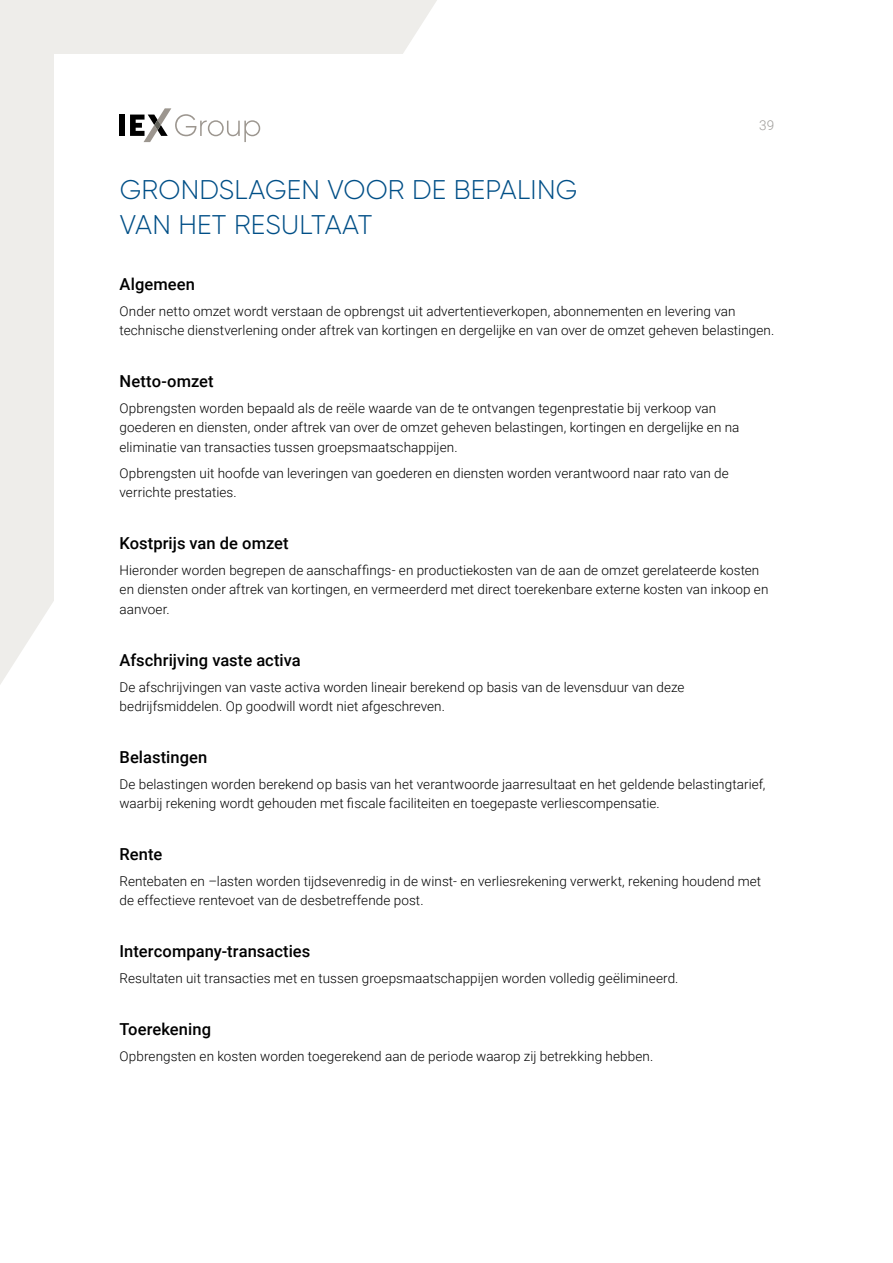
<style>
.page{position:relative;width:893px;height:1263px;background:#fff}
.page>*{position:absolute;margin:0;border:0;box-sizing:border-box;transform-origin:0 0}
.t1{font:300 27px/34.5px "Gilroy";letter-spacing:.01em;color:#004f87}
.t2{font:500 16.5px "Roboto";letter-spacing:.005em;color:#000}
.t3{font:300 13.5px/19.5px "Roboto";letter-spacing:.005em;color:#000}
.t4{font:300 13.5px "Roboto";color:#9e9c99}
</style>
<div class="page">
<svg style="left:0;top:0;width:437px;height:685px"></svg>
<div style="left:120px;top:115px;width:5px;height:21px;background:#000"></div>
<svg style="left:129px;top:108px;width:131px;height:34px"></svg>
<h1 class="t1" style="left:120px;top:172px;width:459px">GRONDSLAGEN VOOR DE BEPALING<br>VAN HET RESULTAAT</h1>
<p class="t4" style="left:759px;top:116px;width:16px">39</p>
<p class="t2" style="left:120px;top:272px;width:77px">Algemeen</p>
<p class="t3" style="left:120px;top:301px;width:656px">Onder netto omzet wordt verstaan de opbrengst uit advertentieverkopen, abonnementen en levering van technische dienstverlening onder aftrek van kortingen en dergelijke en van over de omzet geheven belastingen.</p>
<p class="t2" style="left:120px;top:369px;width:96px">Netto-omzet</p>
<p class="t3" style="left:120px;top:398px;width:621px">Opbrengsten worden bepaald als de reële waarde van de te ontvangen tegenprestatie bij verkoop van goederen en diensten, onder aftrek van over de omzet geheven belastingen, kortingen en dergelijke en na eliminatie van transacties tussen groepsmaatschappijen.</p>
<p class="t3" style="left:120px;top:463px;width:611px">Opbrengsten uit hoofde van leveringen van goederen en diensten worden verantwoord naar rato van de verrichte prestaties.</p>
<p class="t2" style="left:120px;top:531px;width:171px">Kostprijs van de omzet</p>
<p class="t3" style="left:120px;top:560px;width:650px">Hieronder worden begrepen de aanschaffings- en productiekosten van de aan de omzet gerelateerde kosten en diensten onder aftrek van kortingen, en vermeerderd met direct toerekenbare externe kosten van inkoop en aanvoer.</p>
<p class="t2" style="left:120px;top:648px;width:183px">Afschrijving vaste activa</p>
<p class="t3" style="left:120px;top:676px;width:566px">De afschrijvingen van vaste activa worden lineair berekend op basis van de levensduur van deze bedrijfsmiddelen. Op goodwill wordt niet afgeschreven.</p>
<p class="t2" style="left:120px;top:745px;width:89px">Belastingen</p>
<p class="t3" style="left:120px;top:774px;width:647px">De belastingen worden berekend op basis van het verantwoorde jaarresultaat en het geldende belastingtarief, waarbij rekening wordt gehouden met fiscale faciliteiten en toegepaste verliescompensatie.</p>
<p class="t2" style="left:120px;top:842px;width:44px">Rente</p>
<p class="t3" style="left:120px;top:871px;width:643px">Rentebaten en –lasten worden tijdsevenredig in de winst- en verliesrekening verwerkt, rekening houdend met de effectieve rentevoet van de desbetreffende post.</p>
<p class="t2" style="left:120px;top:940px;width:192px">Intercompany-transacties</p>
<p class="t3" style="left:120px;top:968px;width:560px">Resultaten uit transacties met en tussen groepsmaatschappijen worden volledig geëlimineerd.</p>
<p class="t2" style="left:120px;top:1017px;width:93px">Toerekening</p>
<p class="t3" style="left:120px;top:1045px;width:535px">Opbrengsten en kosten worden toegerekend aan de periode waarop zij betrekking hebben.</p>
</div>
